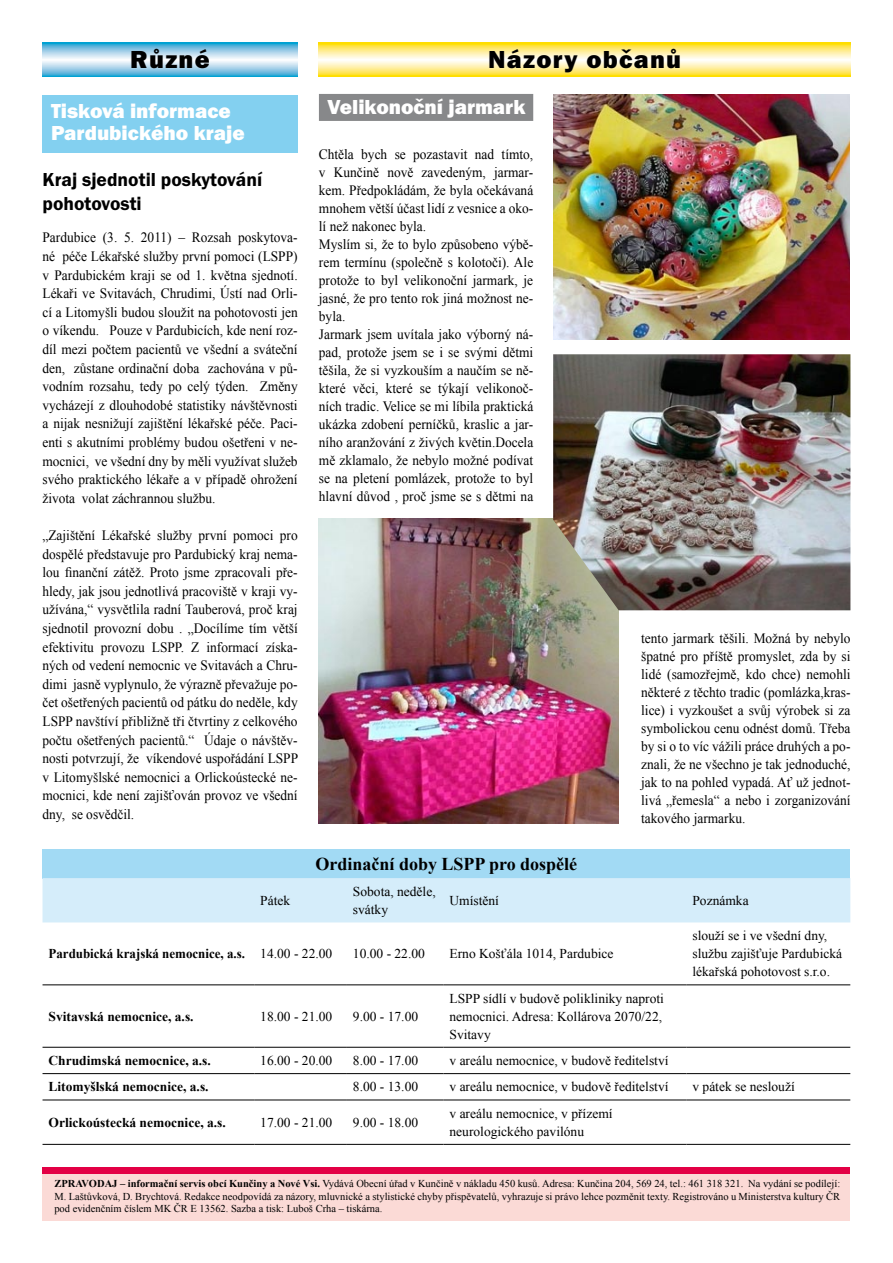
<style>
.page{position:relative;width:893px;height:1263px;background:#fff}
.page>*{position:absolute;margin:0;border:0;box-sizing:border-box;transform-origin:0 0}
.t1{font:800 25.5px "Franklin Gothic Itc TCE";letter-spacing:.05em;color:#000}
.t2{font:800 21px/22.5px "Franklin Gothic Itc TCE";color:#fff}
.t3{font:600 19.5px/24px "Franklin Gothic Itc TCE";color:#000}
.t4{font:700 18px "Times New Roman";color:#000}
.t5{font:14.25px/18px "Times New Roman";color:#000;text-align:justify;scale:.94 1}
.t6{font:13.5px/18px "Times New Roman";color:#000}
.t7{font:700 13.5px "Times New Roman";color:#000}
.t8{font:700 13.5px "Times New Roman";color:#000;scale:.96 1}
.t9{font:10.5px/12.6px "Times New Roman";color:#000;text-align:justify}
.s1{font-weight:400}
.s2{font-weight:700}
</style>
<div class="page">
<div style="left:43px;top:95px;width:255px;height:57px;background:#83d0f0"></div>
<div style="left:43px;top:1170px;width:807px;height:50px;background:#fbdad6"></div>
<div style="left:319px;top:94px;width:214px;height:27px;background:#87888a"></div>
<svg style="left:319px;top:43px;width:531px;height:34px;background:#ffed8e"></svg>
<svg style="left:43px;top:43px;width:255px;height:34px;background:#99cfe8"></svg>
<div style="left:43px;top:1167px;width:807px;height:6px;background:#e30045"></div>
<img style="left:319px;top:519px;width:300px;height:304px">
<img style="left:553px;top:94px;width:297px;height:246px">
<div style="left:43px;top:849px;width:807px;height:29px;background:#a2daf4"></div>
<div style="left:43px;top:878px;width:807px;height:44px;background:#d5edfa"></div>
<hr style="left:43px;top:984px;width:211px;height:1px;background:#000">
<hr style="left:254px;top:984px;width:93px;height:1px;background:#000">
<hr style="left:347px;top:984px;width:97px;height:1px;background:#000">
<hr style="left:444px;top:984px;width:242px;height:1px;background:#000">
<hr style="left:686px;top:984px;width:164px;height:1px;background:#000">
<hr style="left:43px;top:1047px;width:211px;height:1px;background:#000">
<hr style="left:254px;top:1047px;width:93px;height:1px;background:#000">
<hr style="left:347px;top:1047px;width:97px;height:1px;background:#000">
<hr style="left:444px;top:1047px;width:242px;height:1px;background:#000">
<hr style="left:686px;top:1047px;width:164px;height:1px;background:#000">
<hr style="left:43px;top:1073px;width:211px;height:1px;background:#000">
<hr style="left:254px;top:1073px;width:93px;height:1px;background:#000">
<hr style="left:347px;top:1073px;width:97px;height:1px;background:#000">
<hr style="left:444px;top:1073px;width:242px;height:1px;background:#000">
<hr style="left:686px;top:1073px;width:164px;height:1px;background:#000">
<hr style="left:43px;top:1100px;width:211px;height:1px;background:#000">
<hr style="left:254px;top:1100px;width:93px;height:1px;background:#000">
<hr style="left:347px;top:1100px;width:97px;height:1px;background:#000">
<hr style="left:444px;top:1100px;width:242px;height:1px;background:#000">
<hr style="left:686px;top:1100px;width:164px;height:1px;background:#000">
<hr style="left:43px;top:1144px;width:211px;height:1px;background:#000">
<hr style="left:254px;top:1144px;width:93px;height:1px;background:#000">
<hr style="left:347px;top:1144px;width:97px;height:1px;background:#000">
<hr style="left:444px;top:1144px;width:242px;height:1px;background:#000">
<hr style="left:686px;top:1144px;width:164px;height:1px;background:#000">
<img style="left:553px;top:354px;width:297px;height:256px">
<h1 class="t1" style="left:130px;top:44px;width:81px">Různé</h1>
<h1 class="t1" style="left:488px;top:44px;width:194px">Názory občanů</h1>
<h2 class="t2" style="left:51px;top:100px;width:195px">Tisková informace<br>Pardubického kraje</h2>
<h3 class="t3" style="left:43px;top:168px;width:221px">Kraj sjednotil poskytování pohotovosti</h3>
<p class="t5" style="left:43px;top:228px;width:273px;line-height:18.6px">Pardubice (3. 5. 2011) – Rozsah poskytova&shy;né péče Lékařské služby první pomoci (LSPP) v Pardubickém kraji se od 1. května sjednotí.<br>Lékaři ve Svitavách, Chrudimi, Ústí nad Orli&shy;cí a Litomyšli budou sloužit na pohotovosti jen o víkendu. Pouze v Pardubicích, kde není roz&shy;díl mezi počtem pacientů ve všední a sváteční den, zůstane ordinační doba zachována v pů&shy;vodním rozsahu, tedy po celý týden. Změny vycházejí z dlouhodobé statistiky návštěvnosti a nijak nesnižují zajištění lékařské péče. Paci&shy;enti s akutními problémy budou ošetřeni v ne&shy;mocnici, ve všední dny by měli využívat služeb svého praktického lékaře a v případě ohrožení života volat záchrannou službu.</p>
<p class="t5" style="left:43px;top:526px;width:273px;line-height:18.6px">„Zajištění Lékařské služby první pomoci pro dospělé představuje pro Pardubický kraj nema&shy;lou finanční zátěž. Proto jsme zpracovali pře&shy;hledy, jak jsou jednotlivá pracoviště v kraji vy&shy;užívána,“ vysvětlila radní Tauberová, proč kraj sjednotil provozní dobu . „Docílíme tím větší efektivitu provozu LSPP. Z informací získa&shy;ných od vedení nemocnic ve Svitavách a Chru&shy;dimi jasně vyplynulo, že výrazně převažuje po&shy;čet ošetřených pacientů od pátku do neděle, kdy LSPP navštíví přibližně tři čtvrtiny z celkového počtu ošetřených pacientů.“ Údaje o návštěv&shy;nosti potvrzují, že víkendové uspořádání LSPP v Litomyšlské nemocnici a Orlickoústecké ne&shy;mocnici, kde není zajišťován provoz ve všední dny, se osvědčil.</p>
<h2 class="t2" style="left:327px;top:96px;width:200px">Velikonoční jarmark</h2>
<p class="t5" style="left:319px;top:145px;width:230px;text-align:left">Chtěla bych se pozastavit nad tímto, v Kunčině nově zavedeným, jarmar&shy;kem. Předpokládám, že byla očekávaná mnohem větší účast lidí z vesnice a oko&shy;lí než nakonec byla.<br>Myslím si, že to bylo způsobeno výbě&shy;rem termínu (společně s kolotoči). Ale protože to byl velikonoční jarmark, je jasné, že pro tento rok jiná možnost ne&shy;byla.<br>Jarmark jsem uvítala jako výborný ná&shy;pad, protože jsem se i se svými dětmi těšila, že si vyzkouším a naučím se ně&shy;které věci, které se týkají velikonoč&shy;ních tradic. Velice se mi líbila praktická ukázka zdobení perníčků, kraslic a jar&shy;ního aranžování z živých květin.Docela mě zklamalo, že nebylo možné podívat se na pletení pomlázek, protože to byl hlavní důvod , proč jsme se s dětmi na</p>
<p class="t4" style="left:316px;top:851px;width:263px">Ordinační doby LSPP pro dospělé</p>
<p class="t5" style="left:641px;top:629px;width:224px">tento jarmark těšili. Možná by nebylo špatné pro příště promyslet, zda by si lidé (samozřejmě, kdo chce) nemohli některé z těchto tradic (pomlázka,kras&shy;lice) i vyzkoušet a svůj výrobek si za symbolickou cenu odnést domů. Třeba by si o to víc vážili práce druhých a po&shy;znali, že ne všechno je tak jednoduché, jak to na pohled vypadá. Ať už jednot&shy;livá „řemesla“ a nebo i zorganizování takového jarmarku.</p>
<p class="t6" style="left:260px;top:891px;width:31px">Pátek</p>
<p class="t6" style="left:353px;top:882px;width:84px">Sobota, neděle, svátky</p>
<p class="t6" style="left:449px;top:891px;width:51px">Umístění</p>
<p class="t6" style="left:692px;top:891px;width:58px">Poznámka</p>
<p class="t8" style="left:49px;top:944px;width:297px">Pardubická krajská nemocnice, a.s. <span class="s1">14.00 - 22.00</span></p>
<p class="t6" style="left:353px;top:945px;width:73px">10.00 - 22.00</p>
<p class="t6" style="left:450px;top:945px;width:165px">Erno Košťála 1014, Pardubice</p>
<p class="t6" style="left:692px;top:927px;width:151px">slouží se i ve všední dny, službu zajišťuje Pardubická lékařská pohotovost s.r.o.</p>
<p class="t7" style="left:49px;top:1007px;width:147px">Svitavská nemocnice, a.s.</p>
<p class="t6" style="left:260px;top:1007px;width:73px">18.00 - 21.00</p>
<p class="t6" style="left:353px;top:1007px;width:67px">9.00 - 17.00</p>
<p class="t6" style="left:450px;top:989px;width:216px">LSPP sídlí v budově polikliniky naproti nemocnici. Adresa: Kollárova 2070/22,<br>Svitavy</p>
<p class="t7" style="left:49px;top:1051px;width:164px">Chrudimská nemocnice, a.s.</p>
<p class="t6" style="left:260px;top:1051px;width:73px">16.00 - 20.00</p>
<p class="t6" style="left:353px;top:1051px;width:67px">8.00 - 17.00</p>
<p class="t6" style="left:450px;top:1051px;width:220px">v areálu nemocnice, v budově ředitelství</p>
<p class="t7" style="left:49px;top:1077px;width:162px">Litomyšlská nemocnice, a.s.</p>
<p class="t6" style="left:353px;top:1078px;width:67px">8.00 - 13.00</p>
<p class="t6" style="left:450px;top:1078px;width:220px">v areálu nemocnice, v budově ředitelství</p>
<p class="t6" style="left:692px;top:1078px;width:104px">v pátek se neslouží</p>
<p class="t7" style="left:49px;top:1113px;width:179px">Orlickoústecká nemocnice, a.s.</p>
<p class="t6" style="left:260px;top:1113px;width:73px">17.00 - 21.00</p>
<p class="t6" style="left:353px;top:1113px;width:67px">9.00 - 18.00</p>
<p class="t6" style="left:450px;top:1104px;width:165px">v areálu nemocnice, v přízemí neurologického pavilónu</p>
<p class="t9" style="left:54px;top:1177px;width:787px"><span class="s2">ZPRAVODAJ – informační servis obcí Kunčiny a Nové Vsi.</span> Vydává Obecní úřad v Kunčině v nákladu 450 kusů. Adresa: Kunčina 204, 569 24, tel.: 461 318 321. Na vydání se podílejí:<br>M. Laštůvková, D. Brychtová. Redakce neodpovídá za názory, mluvnické a stylistické chyby přispěvatelů, vyhrazuje si právo lehce pozměnit texty. Registrováno u Ministerstva kultury ČR pod evidenčním číslem MK ČR E 13562. Sazba a tisk: Luboš Crha – tiskárna.</p>
</div>
